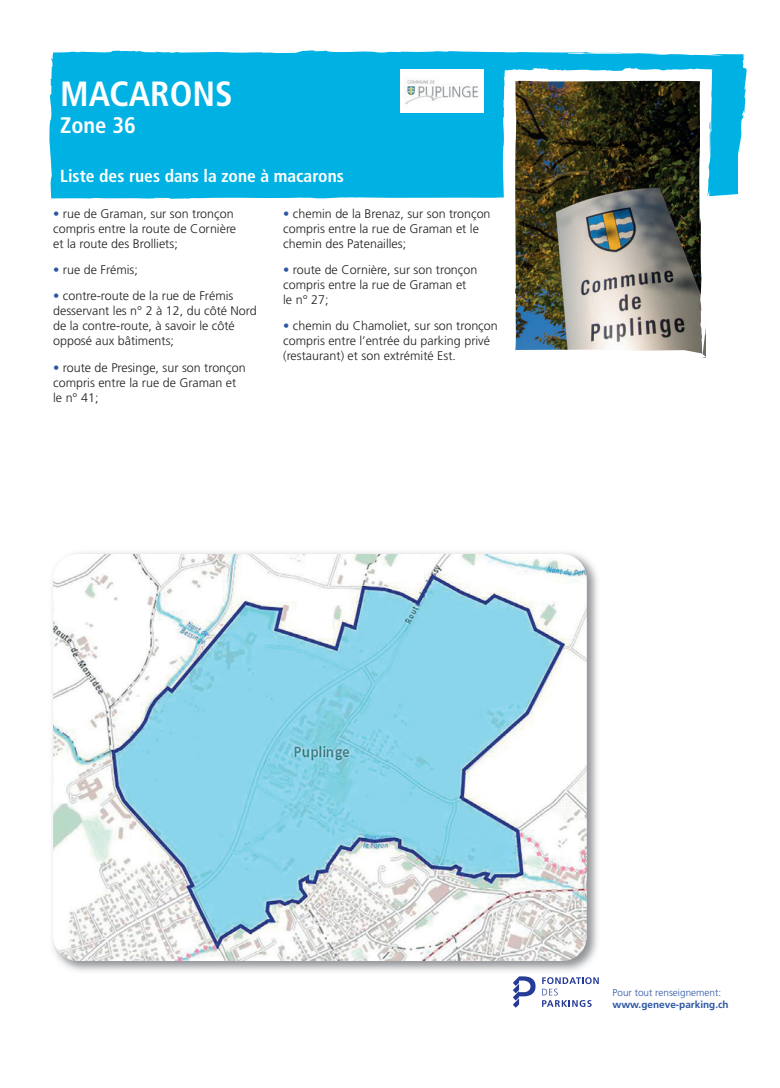
<style>
.page{position:relative;width:780px;height:1088px;background:#fff}
.page>*{position:absolute;margin:0;border:0;box-sizing:border-box;transform-origin:0 0}
.t1{font:700 condensed 35px "Frutiger";color:#fff}
.t2{font:700 condensed 22.5px "Frutiger";color:#fff}
.t3{font:700 condensed 17.5px "Frutiger";color:#fff}
.t4{font:300 12.5px/15px "Frutiger";color:#231f20}
.t5{font:300 10px "Frutiger";color:#2d56a5}
.t6{font:700 10px "Frutiger";color:#2d56a5}
.s1{color:#2d56a5}
</style>
<div class="page">
<div style="left:49px;top:50px;width:698px;height:149px;background:#00b2e3"></div>
<svg style="left:736px;top:165px;width:2px;height:7px"></svg>
<img style="left:502px;top:68px;width:210px;height:290px">
<svg style="left:701px;top:332px;width:5px;height:10px"></svg>
<img style="left:52px;top:552px;width:546px;height:420px">
<img style="left:53px;top:554px;width:533px;height:407px;border-radius:25px">
<svg style="left:513px;top:976px;width:22px;height:32px"></svg>
<svg style="left:542px;top:977px;width:56px;height:30px"></svg>
<div style="left:400px;top:69px;width:84px;height:44px;background:#fff"></div>
<img style="left:404px;top:80px;width:75px;height:24px">
<h1 class="t1" style="left:60px;top:80px;width:174px">MACARONS</h1>
<h2 class="t2" style="left:60px;top:117px;width:77px">Zone 36</h2>
<h3 class="t3" style="left:60px;top:169px;width:285px">Liste des rues dans la zone à macarons</h3>
<p class="t4" style="left:53px;top:207px;width:184px"><span class="s1">•</span> rue de Graman, sur son tronçon compris entre la route de Cornière et la route des Brolliets;</p>
<p class="t4" style="left:53px;top:263px;width:86px"><span class="s1">•</span> rue de Frémis;</p>
<p class="t4" style="left:53px;top:289px;width:205px"><span class="s1">•</span> contre-route de la rue de Frémis desservant les n° 2 à 12, du côté Nord de la contre-route, à savoir le côté opposé aux bâtiments;</p>
<p class="t4" style="left:53px;top:361px;width:194px"><span class="s1">•</span> route de Presinge, sur son tronçon compris entre la rue de Graman et le n° 41;</p>
<p class="t4" style="left:283px;top:207px;width:209px"><span class="s1">•</span> chemin de la Brenaz, sur son tronçon compris entre la rue de Graman et le chemin des Patenailles;</p>
<p class="t4" style="left:283px;top:263px;width:196px"><span class="s1">•</span> route de Cornière, sur son tronçon compris entre la rue de Graman et le n° 27;</p>
<p class="t4" style="left:283px;top:319px;width:216px"><span class="s1">•</span> chemin du Chamoliet, sur son tronçon compris entre l’entrée du parking privé (restaurant) et son extrémité Est.</p>
<p class="t5" style="left:612px;top:988px;width:110px">Pour tout renseignement:</p>
<p class="t6" style="left:612px;top:1000px;width:118px">www.geneve-parking.ch</p>
</div>
